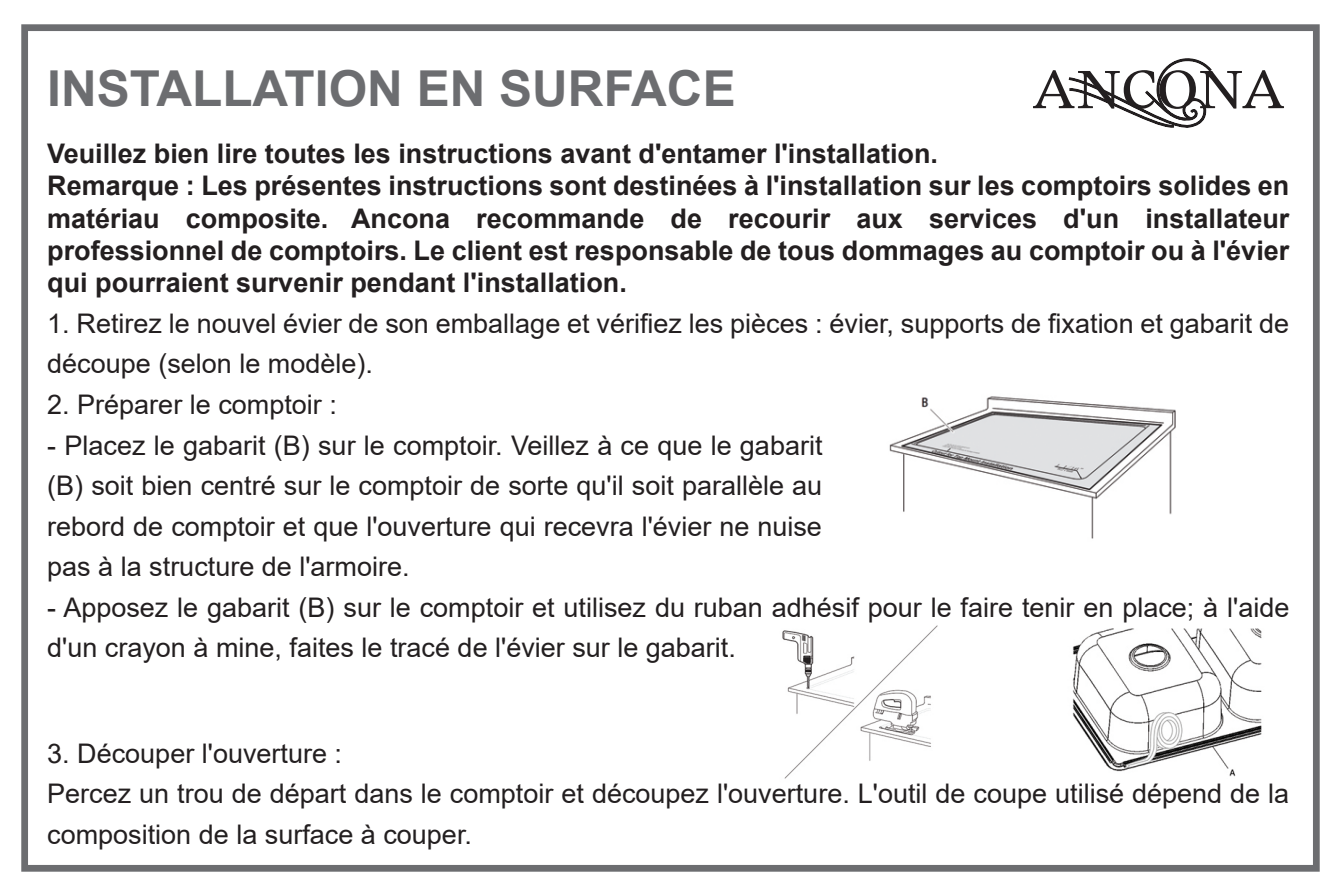
<style>
.page{position:relative;width:1341px;height:896px;background:#fff}
.page>*{position:absolute;margin:0;border:0;box-sizing:border-box;transform-origin:0 0}
.t1{font:700 49.5px "Arial";color:#6c6d70}
.t2{font:27px/40.5px "Arial";color:#231f20}
.t3{font:700 27px/32.4px "Arial";color:#231f20}
</style>
<div class="page">
<svg style="left:1033px;top:58px;width:251px;height:70px"></svg>
<div style="left:21px;top:24px;width:1299px;height:847px;border:7px solid #6c6d70"></div>
<img style="left:889px;top:396px;width:287px;height:143px">
<img style="left:782px;top:625px;width:156px;height:154px">
<img style="left:1072px;top:628px;width:190px;height:149px">
<h1 class="t1" style="left:47px;top:61px;width:690px">INSTALLATION EN SURFACE</h1>
<p class="t3" style="left:47px;top:137px;width:1244px">Veuillez bien lire toutes les instructions avant d'entamer l'installation.<br>Remarque : Les présentes instructions sont destinées à l'installation sur les comptoirs solides en matériau composite. Ancona recommande de recourir aux services d'un installateur professionnel de comptoirs. Le client est responsable de tous dommages au comptoir ou à l'évier qui pourraient survenir pendant l'installation.</p>
<p class="t2" style="left:47px;top:303px;width:1243px">1. Retirez le nouvel évier de son emballage et vérifiez les pièces : évier, supports de fixation et gabarit de découpe (selon le modèle).</p>
<p class="t2" style="left:47px;top:384px;width:291px">2. Préparer le comptoir :</p>
<p class="t2" style="left:47px;top:425px;width:777px;text-align:justify">- Placez le gabarit (B) sur le comptoir. Veillez à ce que le gabarit (B) soit bien centré sur le comptoir de sorte qu'il soit parallèle au rebord de comptoir et que l'ouverture qui recevra l'évier ne nuise pas à la structure de l'armoire.</p>
<p class="t2" style="left:47px;top:587px;width:1243px">- Apposez le gabarit (B) sur le comptoir et utilisez du ruban adhésif pour le faire tenir en place; à l'aide d'un crayon à mine, faites le tracé de l'évier sur le gabarit.</p>
<p class="t2" style="left:47px;top:732px;width:1243px">3. Découper l'ouverture :<br>Percez un trou de départ dans le comptoir et découpez l'ouverture. L'outil de coupe utilisé dépend de la composition de la surface à couper.</p>
</div>
